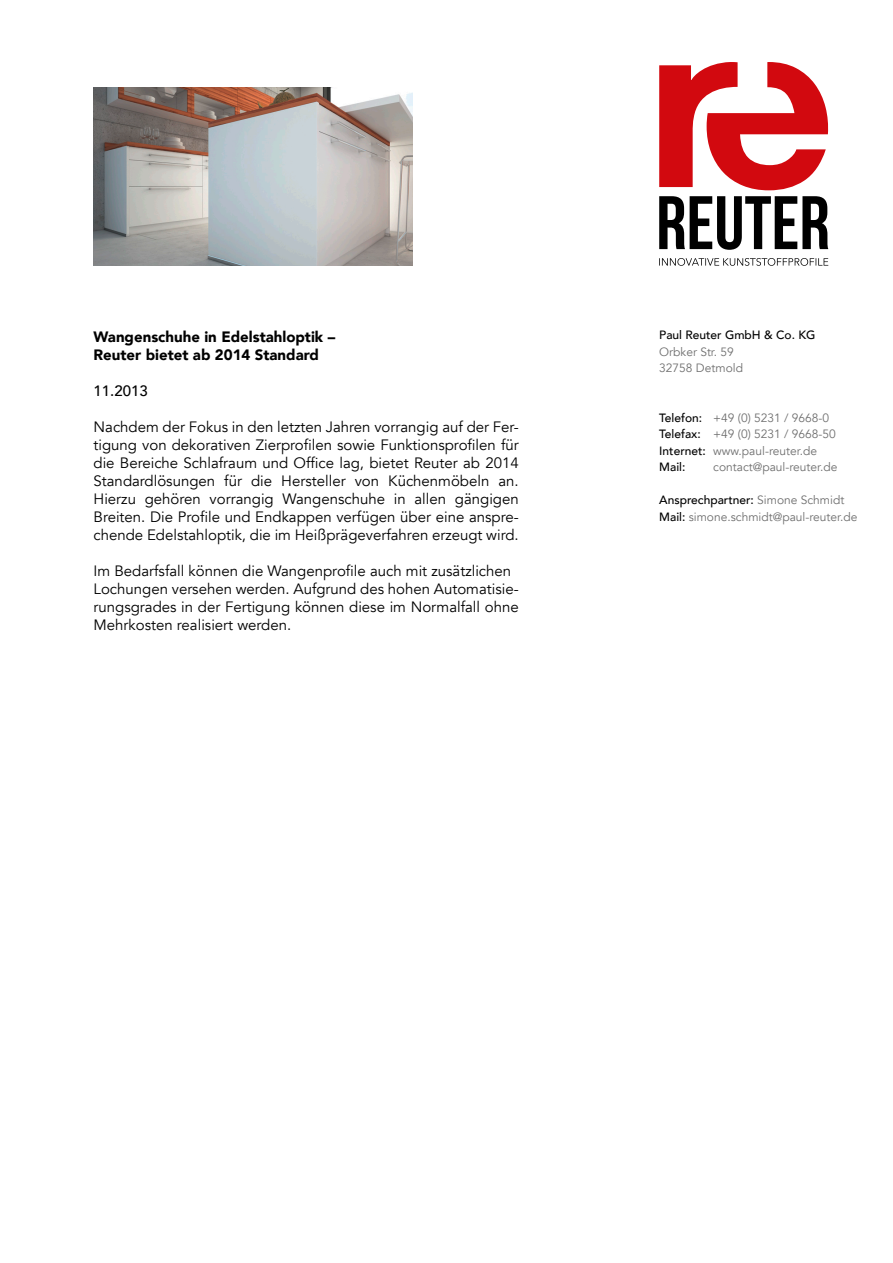
<style>
.page{position:relative;width:893px;height:1263px;background:#fff}
.page>*{position:absolute;margin:0;border:0;box-sizing:border-box;transform-origin:0 0}
.t1{font:15px/18px "Avenir";color:#000;text-align:justify}
.t2{font:900 15px "Avenir";color:#000}
.t3{font:500 15px "Avenir";color:#000}
.t4{font:12px "Avenir";color:#6f6f6f}
.t5{font:500 12px "Avenir";color:#000}
.s1{font-weight:500;color:#000}
.s2{font-weight:400;color:#6f6f6f}
</style>
<div class="page">
<svg style="left:659px;top:62px;width:169px;height:128px"></svg>
<svg style="left:659px;top:258px;width:169px;height:8px"></svg>
<svg style="left:659px;top:196px;width:169px;height:54px"></svg>
<img style="left:94px;top:88px;width:318px;height:178px">
<p class="t2" style="left:94px;top:324px;width:243px">Wangenschuhe in Edelstahloptik –</p>
<p class="t2" style="left:94px;top:342px;width:227px">Reuter bietet ab 2014 Standard</p>
<p class="t3" style="left:94px;top:378px;width:56px">11.2013</p>
<p class="t1" style="left:94px;top:419px;width:427px">Nachdem der Fokus in den letzten Jahren vorrangig auf der Fer&shy;tigung von dekorativen Zierprofilen sowie Funktionsprofilen für die Bereiche Schlafraum und Office lag, bietet Reuter ab 2014<br>Standardlösungen für die Hersteller von Küchenmöbeln an.<br>Hierzu gehören vorrangig Wangenschuhe in allen gängigen Breiten. Die Profile und Endkappen verfügen über eine anspre&shy;chende Edelstahloptik, die im Heißprägeverfahren erzeugt wird.</p>
<p class="t1" style="left:94px;top:563px;width:419px">Im Bedarfsfall können die Wangenprofile auch mit zusätzlichen</p>
<p class="t1" style="left:94px;top:581px;width:427px">Lochungen versehen werden. Aufgrund des hohen Automatisie&shy;rungsgrades in der Fertigung können diese im Normalfall ohne Mehrkosten realisiert werden.</p>
<p class="t5" style="left:659px;top:325px;width:158px">Paul Reuter GmbH &amp; Co. KG</p>
<p class="t4" style="left:659px;top:345px;width:76px">Orbker Str. 59</p>
<p class="t4" style="left:659px;top:361px;width:85px">32758 Detmold</p>
<p class="t4" style="left:659px;top:411px;width:172px"><span class="s1">Telefon:</span> +49 (0) 5231 / 9668-0</p>
<p class="t4" style="left:659px;top:427px;width:178px"><span class="s1">Telefax:</span> +49 (0) 5231 / 9668-50</p>
<p class="t4" style="left:659px;top:444px;width:159px"><span class="s1">Internet:</span> www.paul-reuter.de</p>
<p class="t5" style="left:659px;top:457px;width:28px">Mail:</p>
<p class="t4" style="left:713px;top:460px;width:126px">contact@paul-reuter.de</p>
<p class="t5" style="left:659px;top:490px;width:187px">Ansprechpartner: <span class="s2">Simone Schmidt</span></p>
<p class="t4" style="left:659px;top:510px;width:200px"><span class="s1">Mail:</span> simone.schmidt@paul-reuter.de</p>
</div>
